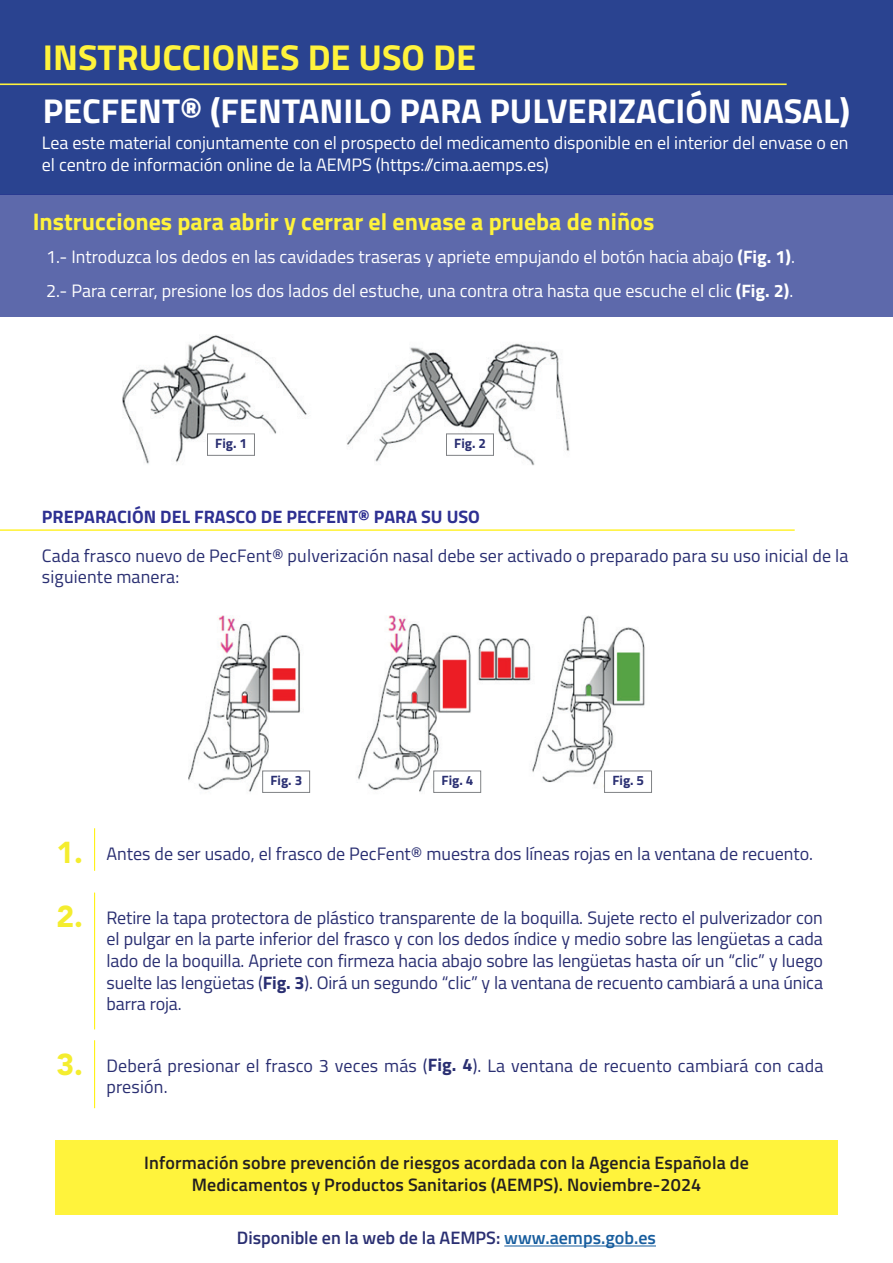
<style>
.page{position:relative;width:893px;height:1263px;background:#fff}
.page>*{position:absolute;margin:0;border:0;box-sizing:border-box;transform-origin:0 0}
.t1{font:700 36px "Titillium";color:#fff33c}
.t2{font:700 34.5px "Titillium";color:#fff}
.t3{font:900 30px "Avenir LT Std";color:#f4ed2f}
.t4{font:700 24px "Titillium";color:#fff33c}
.t5{font:18px/21.6px "Titillium";letter-spacing:.01em;color:#2a2f72}
.t6{font:18px/34.3px "Titillium";letter-spacing:-.005em;color:#fff}
.t7{font:600 18px/21.6px "Titillium";letter-spacing:.01em;color:#231f20;text-align:center}
.t8{font:600 18px "Titillium";color:#2a2f72}
.t9{font:700 18px "Titillium";color:#2e3092}
.t10{font:700 13.5px "Titillium";color:#2a2f72}
.s1{font-weight:700}
.s2{font-family:"Avenir LT Std";font-weight:900;font-size:30px;color:#f4ed2f}
.s3{color:#175d9e}
</style>
<div class="page">
<div style="left:0;top:0;width:893px;height:194px;background:#253f8e"></div>
<div style="left:0;top:194px;width:893px;height:123px;background:#5d69ab"></div>
<hr style="left:0;top:84px;width:787px;height:1px;background:#fff33c">
<div style="left:55px;top:1140px;width:783px;height:75px;background:#fff33c"></div>
<hr style="left:504px;top:1246px;width:152px;height:1px;background:#175d9e">
<hr style="left:94px;top:828px;width:1px;height:43px;background:#fff101">
<hr style="left:94px;top:1040px;width:1px;height:68px;background:#fff101">
<hr style="left:94px;top:893px;width:1px;height:136px;background:#fff101">
<img style="left:122px;top:335px;width:448px;height:131px">
<hr style="left:0;top:529px;width:795px;height:2px;background:#fff33c">
<img style="left:188px;top:615px;width:464px;height:178px">
<div style="left:207px;top:434px;width:48px;height:21px;background:#fff;border:1px solid #808285"></div>
<div style="left:262px;top:771px;width:48px;height:21px;background:#fff;border:1px solid #808285"></div>
<div style="left:434px;top:771px;width:47px;height:21px;background:#fff"></div>
<div style="left:604px;top:771px;width:48px;height:21px;background:#fff;border:1px solid #808285"></div>
<div style="left:446px;top:434px;width:48px;height:21px;background:#fff;border:1px solid #808285"></div>
<h1 class="t1" style="left:43px;top:30px;width:435px">INSTRUCCIONES DE USO DE</h1>
<h2 class="t2" style="left:43px;top:84px;width:809px">PECFENT® (FENTANILO PARA PULVERIZACIÓN NASAL)</h2>
<p class="t6" style="left:42px;top:131px;width:808px;line-height:21.6px">Lea este material conjuntamente con el prospecto del medicamento disponible en el interior del envase o en el centro de información online de la AEMPS (https://cima.aemps.es)</p>
<h3 class="t4" style="left:33px;top:203px;width:623px">Instrucciones para abrir y cerrar el envase a prueba de niños</h3>
<p class="t6" style="left:46px;top:238px;width:750px">1.- Introduzca los dedos en las cavidades traseras y apriete empujando el botón hacia abajo <span class="s1">(Fig. 1)</span>.<br>2.- Para cerrar, presione los dos lados del estuche, una contra otra hasta que escuche el clic <span class="s1">(Fig. 2)</span>.</p>
<p class="t10" style="left:215px;top:433px;width:33px">Fig. 1</p>
<p class="t10" style="left:454px;top:433px;width:33px">Fig. 2</p>
<p class="t9" style="left:42px;top:503px;width:439px">PREPARACIÓN DEL FRASCO DE PECFENT® PARA SU USO</p>
<p class="t5" style="left:42px;top:544px;width:808px">Cada frasco nuevo de PecFent® pulverización nasal debe ser activado o preparado para su uso inicial de la siguiente manera:</p>
<p class="t10" style="left:270px;top:770px;width:33px">Fig. 3</p>
<p class="t10" style="left:441px;top:770px;width:33px">Fig. 4</p>
<p class="t10" style="left:612px;top:770px;width:33px">Fig. 5</p>
<p class="t5" style="left:57px;top:841px;width:758px"><span class="s2">1.</span> Antes de ser usado, el frasco de PecFent® muestra dos líneas rojas en la ventana de recuento.</p>
<h3 class="t3" style="left:57px;top:899px;width:28px">2.</h3>
<h3 class="t3" style="left:57px;top:1046px;width:28px">3.</h3>
<p class="t5" style="left:106px;top:906px;width:718px;text-align:justify">Retire la tapa protectora de plástico transparente de la boquilla. Sujete recto el pulverizador con el pulgar en la parte inferior del frasco y con los dedos índice y medio sobre las lengüetas a cada lado de la boquilla. Apriete con firmeza hacia abajo sobre las lengüetas hasta oír un “clic” y luego suelte las lengüetas (<span class="s1">Fig. 3</span>). Oirá un segundo “clic” y la ventana de recuento cambiará a una única barra roja.</p>
<p class="t5" style="left:106px;top:1053px;width:718px">Deberá presionar el frasco 3 veces más (<span class="s1">Fig. 4</span>). La ventana de recuento cambiará con cada presión.</p>
<p class="t7" style="left:144px;top:1151px;width:606px">Información sobre prevención de riesgos acordada con la Agencia Española de<br>Medicamentos y Productos Sanitarios (AEMPS). Noviembre-2024</p>
<p class="t8" style="left:237px;top:1224px;width:420px">Disponible en la web de la AEMPS: <span class="s3">www.aemps.gob.es</span></p>
</div>
